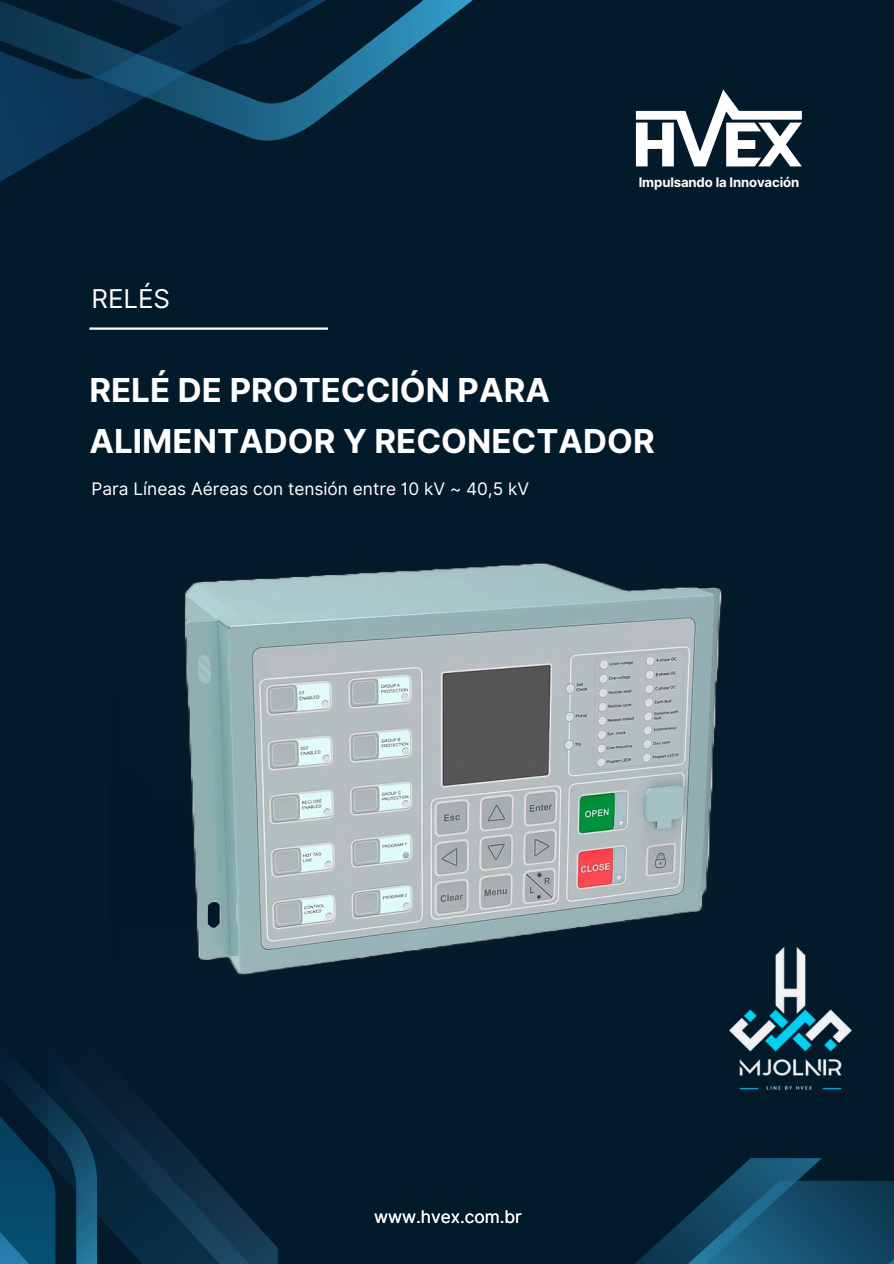
<style>
.page{position:relative;width:894px;height:1264px;background:#fff}
.page>*{position:absolute;margin:0;border:0;box-sizing:border-box;transform-origin:0 0}
.t1{font:700 33px/50.7px "Inter";color:#fff}
.t2{font:25.95px "Inter";color:#fff}
.t3{font:17.25px "Inter";color:#fff}
.t4{font:700 13.2px "Inter";letter-spacing:-.01em;color:#fff}
</style>
<div class="page">
<div style="left:0;top:0;width:893px;height:1263px;background:#031a2b"></div>
<img style="left:184px;top:563px;width:538px;height:412px">
<svg style="left:0;top:0;width:473px;height:330px"></svg>
<svg style="left:97px;top:1097px;width:181px;height:166px"></svg>
<svg style="left:0;top:1066px;width:97px;height:197px"></svg>
<svg style="left:635px;top:89px;width:166px;height:77px"></svg>
<svg style="left:636px;top:1158px;width:257px;height:105px"></svg>
<img style="left:729px;top:947px;width:122px;height:143px">
<h2 class="t2" style="left:91px;top:283px;width:80px">RELÉS</h2>
<p class="t4" style="left:638px;top:174px;width:162px">Impulsando la Innovación</p>
<p class="t1" style="left:89px;top:365px;width:566px">RELÉ DE PROTECCIÓN PARA<br>ALIMENTADOR Y RECONECTADOR</p>
<p class="t3" style="left:91px;top:478px;width:439px">Para Líneas Aéreas con tensión entre 10 kV ~ 40,5 kV</p>
<h1 class="t3" style="left:374px;top:1206px;width:149px">www.hvex.com.br</h1>
</div>
